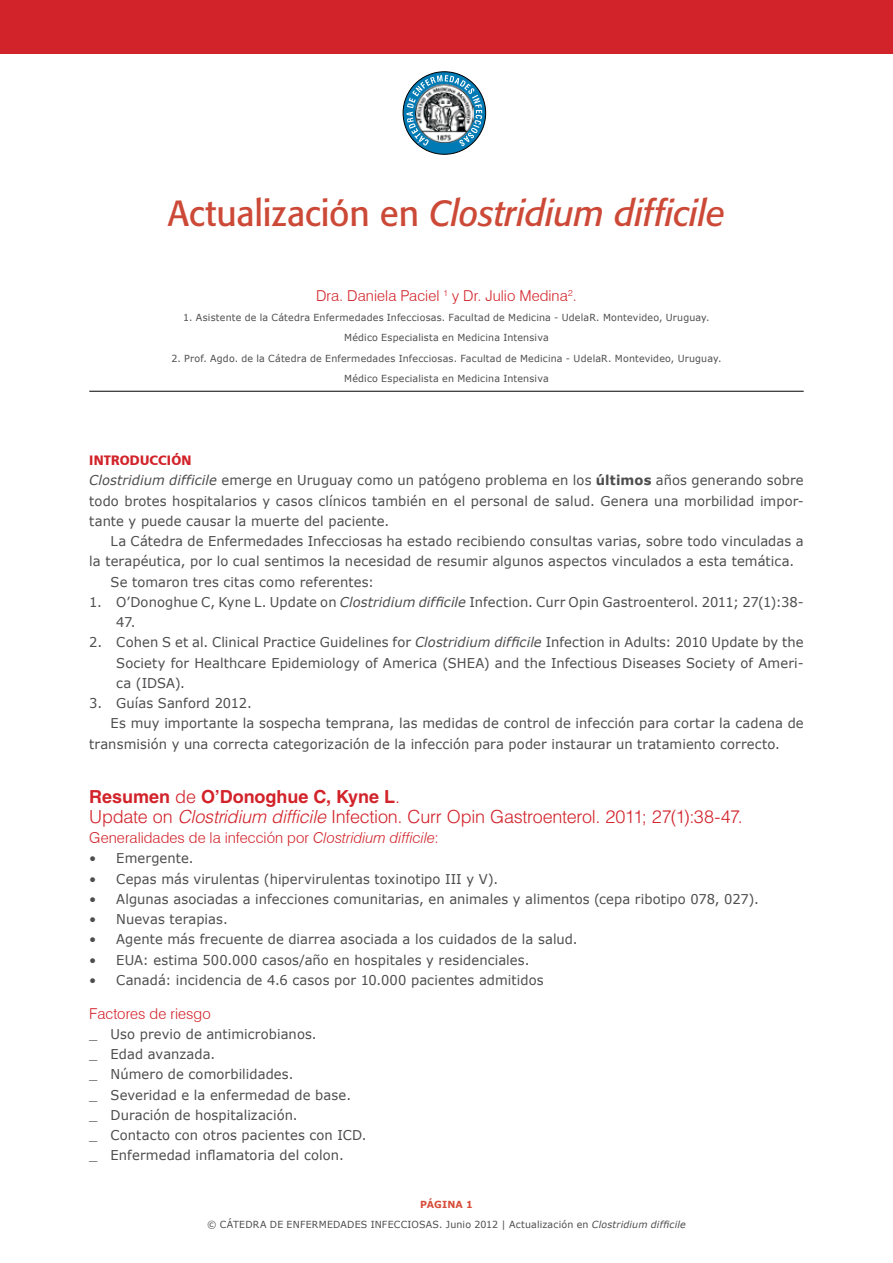
<style>
.page{position:relative;width:893px;height:1263px;background:#fff}
.page>*{position:absolute;margin:0;border:0;box-sizing:border-box;transform-origin:0 0}
.t1{font:italic 36px "Formata";letter-spacing:-.005em;color:#cc4937}
.t2{font:300 18px/20.2px "Helvetica LT Std";letter-spacing:-.015em;color:#d2232a}
.t3{font:300 15px "Swiss 721 BT";letter-spacing:.005em;color:#d2232a}
.t4{font:13.5px/20.2px "Verdana";letter-spacing:.005em;color:#4d4d4f;text-align:justify}
.t5{font:900 13.5px "Frutigerlarghe";letter-spacing:.01em;color:#d2232a;scale:.95 1}
.t6{font:9.75px/20.2px "Verdana";letter-spacing:.02em;color:#4d4d4f;text-align:center}
.s1{font-style:normal}
.s2{font-style:italic}
.s3{font-weight:700}
.s4{font-weight:700;color:#d74e3b}
</style>
<div class="page">
<svg style="left:403px;top:72px;width:83px;height:82px"></svg>
<svg style="left:406px;top:75px;width:76px;height:71px"></svg>
<img style="left:416px;top:81px;width:57px;height:61px">
<hr style="left:89px;top:391px;width:715px;height:1px;background:#000">
<div style="left:0;top:0;width:893px;height:53px;background:#d2232a"></div>
<h1 class="t1" style="left:168px;top:192px;width:559px"><span class="s1">Actualización en</span> Clostridium difficile</h1>
<p class="t3" style="left:316px;top:286px;width:262px">Dra. Daniela Paciel <sup>1</sup> y Dr. Julio Medina<sup>2</sup>.</p>
<p class="t6" style="left:183px;top:307px;width:528px">1. Asistente de la Cátedra Enfermedades Infecciosas. Facultad de Medicina - UdelaR. Montevideo, Uruguay.<br>Médico Especialista en Medicina Intensiva</p>
<p class="t6" style="left:171px;top:348px;width:552px">2. Prof. Agdo. de la Cátedra de Enfermedades Infecciosas. Facultad de Medicina - UdelaR. Montevideo, Uruguay.<br>Médico Especialista en Medicina Intensiva</p>
<p class="t5" style="left:89px;top:452px;width:109px">INTRODUCCIÓN</p>
<p class="t4" style="left:89px;top:470px;width:716px"><span class="s2">Clostridium difficile</span> emerge en Uruguay como un patógeno problema en los <span class="s3">últimos</span> años generando sobre todo brotes hospitalarios y casos clínicos también en el personal de salud. Genera una morbilidad impor&shy;tante y puede causar la muerte del paciente.</p>
<p class="t4" style="left:111px;top:531px;width:694px">La Cátedra de Enfermedades Infecciosas ha estado recibiendo consultas varias, sobre todo vinculadas a</p>
<p class="t4" style="left:89px;top:551px;width:706px">la terapéutica, por lo cual sentimos la necesidad de resumir algunos aspectos vinculados a esta temática.</p>
<p class="t4" style="left:111px;top:571px;width:265px">Se tomaron tres citas como referentes:</p>
<p class="t4" style="left:116px;top:591px;width:689px;text-indent:-27px">1. O’Donoghue C, Kyne L. Update on <span class="s2">Clostridium difficile</span> Infection. Curr Opin Gastroenterol. 2011; 27(1):38-<br>47.</p>
<p class="t4" style="left:116px;top:632px;width:689px;text-indent:-27px">2. Cohen S et al. Clinical Practice Guidelines for <span class="s2">Clostridium difficile</span> Infection in Adults: 2010 Update by the Society for Healthcare Epidemiology of America (SHEA) and the Infectious Diseases Society of Ameri&shy;ca (IDSA</p>
<p class="t4" style="left:175px;top:672px;width:12px">).</p>
<p class="t4" style="left:89px;top:693px;width:164px">3. Guías Sanford 2012.</p>
<p class="t4" style="left:111px;top:713px;width:695px">Es muy importante la sospecha temprana, las medidas de control de infección para cortar la cadena de</p>
<p class="t4" style="left:89px;top:733px;width:692px">transmisión y una correcta categorización de la infección para poder instaurar un tratamiento correcto.</p>
<h2 class="t2" style="left:89px;top:786px;width:655px"><span class="s3">Resumen</span> de <span class="s3">O’Donoghue C, Kyne L</span>.<br>Update on <span class="s2">Clostridium difficile</span> Infection. Curr Opin Gastroenterol. 2011; 27(1):38-47.</h2>
<p class="t3" style="left:89px;top:829px;width:351px">Generalidades de la infección por <span class="s2">Clostridium difficile</span>:</p>
<p class="t4" style="left:89px;top:848px;width:106px">• Emergente.</p>
<p class="t4" style="left:89px;top:868px;width:410px">• Cepas más virulentas (hipervirulentas toxinotipo III y V).</p>
<p class="t4" style="left:89px;top:888px;width:671px">• Algunas asociadas a infecciones comunitarias, en animales y alimentos (cepa ribotipo 078, 027).</p>
<p class="t4" style="left:89px;top:909px;width:140px">• N uevas terapias.</p>
<p class="t4" style="left:89px;top:929px;width:490px">• Agente más frecuente de diarrea asociada a los cuidados de la salud.</p>
<p class="t4" style="left:89px;top:949px;width:442px">• EUA: estima 500.000 casos/año en hospitales y residenciales.</p>
<p class="t4" style="left:89px;top:969px;width:456px">• Canadá: incidencia de 4.6 casos por 10.000 pacientes admitidos</p>
<p class="t3" style="left:89px;top:1004px;width:123px">Factores de riesgo</p>
<p class="t4" style="left:89px;top:1023px;width:279px;text-align:left">_ Uso previo de antimicrobianos.<br>_ Edad avanzada.<br>_ N úmero de comorbilidades.<br>_ Severidad e la enfermedad de base.<br>_ Duración de hospitalización.<br>_ Contacto con otros pacientes con ic d. _ Enfermedad inflamatoria del colon.</p>
<p class="t6" style="left:207px;top:1194px;width:480px"><span class="s4">Página 1<br></span>© Cátedra de E nfermedades Infecciosas. Junio 2012 | Actualización en <span class="s2">Clostridium difficile</span></p>
</div>
